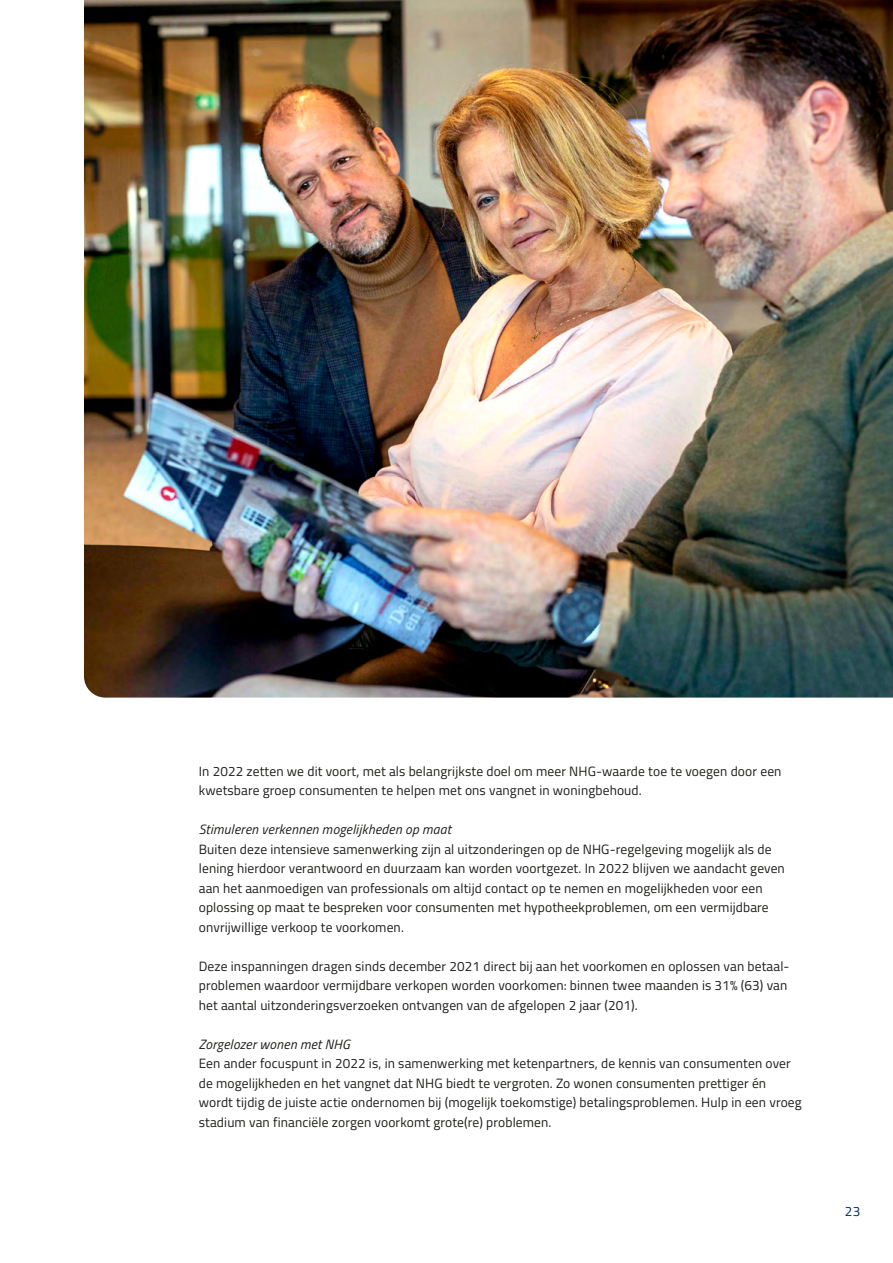
<style>
.page{position:relative;width:893px;height:1263px;background:#fff}
.page>*{position:absolute;margin:0;border:0;box-sizing:border-box;transform-origin:0 0}
.nhg_PLAT{font:13.5px/19.5px "Titillium Web";letter-spacing:.01em;color:#1d1d1b}
.nhg_KOP5_cursief{font:italic 13.5px "Titillium Web";letter-spacing:.02em;color:#1d1d1b}
.t1{font:13.5px "Titillium Web";color:#002b6d}
</style>
<div class="page">
<img style="left:84px;top:0;width:809px;height:698px">
<p class="nhg_PLAT" style="left:199px;top:760px;width:584px">In 2022 zetten we dit voort, met als belangrijkste doel om meer NHG-waarde toe te voegen door een kwetsbare groep consumenten te helpen met ons vangnet in woningbehoud.</p>
<p class="nhg_KOP5_cursief" style="left:199px;top:819px;width:254px">Stimuleren verkennen mogelijkheden op maat</p>
<p class="nhg_PLAT" style="left:199px;top:838px;width:588px">Buiten deze intensieve samenwerking zijn al uitzonderingen op de NHG-regelgeving mogelijk als de lening hierdoor verantwoord en duurzaam kan worden voortgezet. In 2022 blijven we aandacht geven aan het aanmoedigen van professionals om altijd contact op te nemen en mogelijkheden voor een oplossing op maat te bespreken voor consumenten met hypotheekproblemen, om een vermijdbare onvrijwillige verkoop te voorkomen.</p>
<p class="nhg_PLAT" style="left:199px;top:955px;width:592px">Deze inspanningen dragen sinds december 2021 direct bij aan het voorkomen en oplossen van betaal&shy;problemen waardoor vermijdbare verkopen worden voorkomen: binnen twee maanden is 31% (63) van het aantal uitzonderingsverzoeken ontvangen van de afgelopen 2 jaar (201).</p>
<p class="nhg_KOP5_cursief" style="left:199px;top:1034px;width:153px">Zorgelozer wonen met NHG</p>
<p class="nhg_PLAT" style="left:199px;top:1053px;width:605px">Een ander focuspunt in 2022 is, in samenwerking met ketenpartners, de kennis van consumenten over de mogelijkheden en het vangnet dat NHG biedt te vergroten. Zo wonen consumenten prettiger én wordt tijdig de juiste actie ondernomen bij (mogelijk toekomstige) betalingsproblemen. Hulp in een vroeg stadium van financiële zorgen voorkomt grote(re) problemen.</p>
<p class="t1" style="left:845px;top:1201px;width:17px">23</p>
</div>
